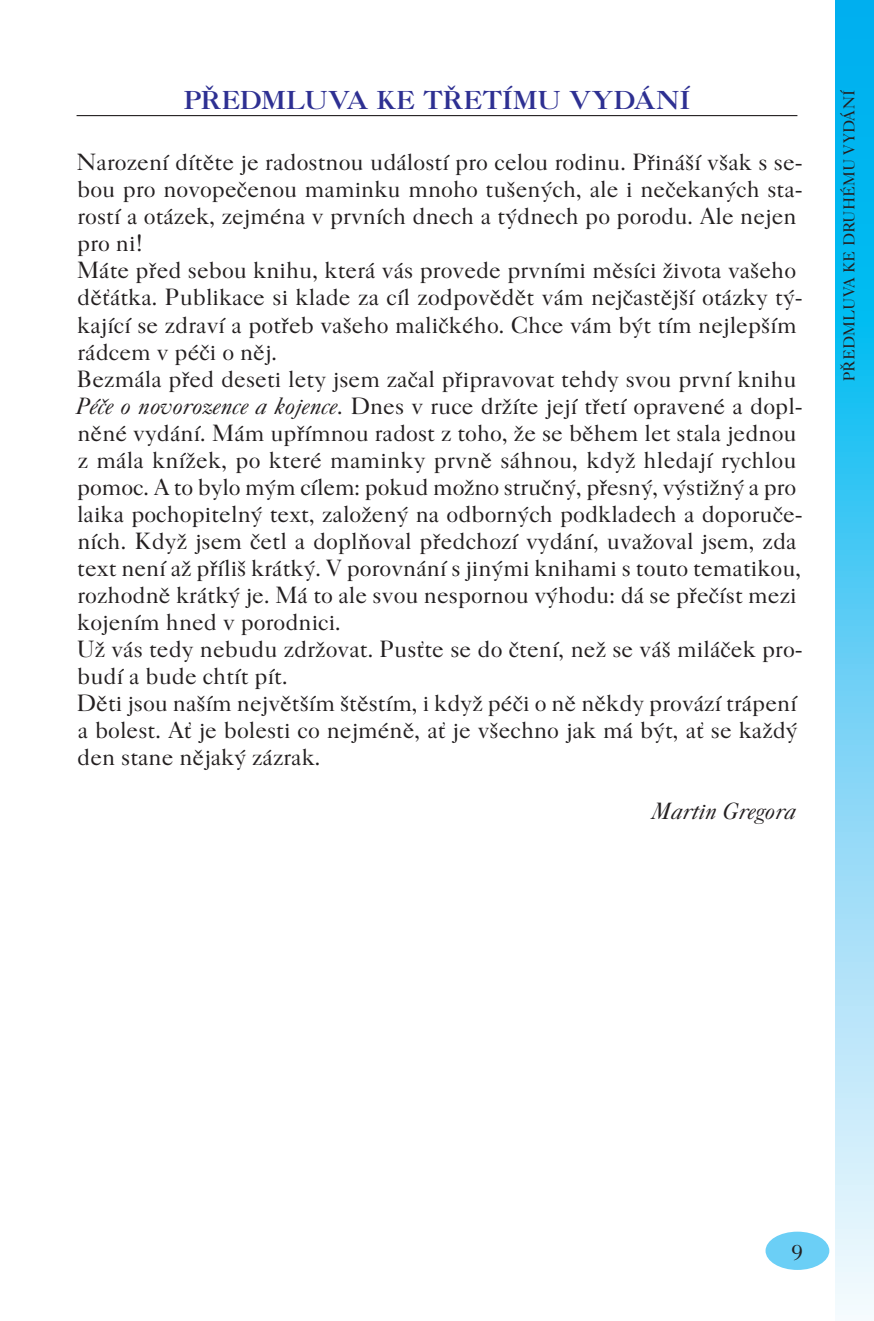
<style>
.page{position:relative;width:874px;height:1321px;background:#fff}
.page>*{position:absolute;margin:0;border:0;box-sizing:border-box;transform-origin:0 0}
.t1{font:700 24.75px "Casablanca";color:#2e3092}
.t2{font:23.62px/27px "Casablanca";color:#231f20}
.t3{font:italic 23.62px "Casablanca";color:#231f20}
.t4{font:22.5px "Casablanca";color:#231f20}
.t5{font:15.75px "Casablanca";color:#231f20}
.s1{font-style:italic}
</style>
<div class="page">
<svg style="left:836px;top:0;width:38px;height:1315px;background:#66d0f5"></svg>
<div style="left:765px;top:1231px;width:64px;height:38px;background:#6bcff6;border-radius:50%"></div>
<hr style="left:77px;top:115px;width:720px;height:1px;background:#231f20">
<p class="t1" style="left:184px;top:90px;width:508px">PŘEDMLUVA KE TŘETÍMU VYDÁNÍ</p>
<p class="t2" style="left:75px;top:151px;width:729px">Narození dítěte je radostnou událostí pro celou rodinu. Přináší však s se&shy;bou pro novopečenou maminku mnoho tušených, ale i nečekaných sta&shy;rostí a otázek, zejména v prvních dnech a týdnech po porodu. Ale nejen pro ni!<br>Máte před sebou knihu, která vás provede prvními měsíci života vašeho děťátka. Publikace si klade za cíl zodpovědět vám nejčastější otázky tý&shy;kající se zdraví a potřeb vašeho maličkého. Chce vám být tím nejlepším rádcem v péči o něj.<br>Bezmála před deseti lety jsem začal připravovat tehdy svou první knihu <span class="s1">Péče o novorozence a kojence</span>. Dnes v ruce držíte její třetí opravené a dopl&shy;něné vydání. Mám upřímnou radost z toho, že se během let stala jednou z mála knížek, po které maminky prvně sáhnou, když hledají rychlou pomoc. A to bylo mým cílem: pokud možno stručný, přesný, výstižný a pro laika pochopitelný text, založený na odborných podkladech a doporuče&shy;ních. Když jsem četl a doplňoval předchozí vydání, uvažoval jsem, zda text není až příliš krátký. V porovnání s jinými knihami s touto tematikou, rozhodně krátký je. Má to ale svou nespornou výhodu: dá se přečíst mezi kojením hned v porodnici.<br>Už vás tedy nebudu zdržovat. Pusťte se do čtení, než se váš miláček pro&shy;budí a bude chtít pít.<br>Děti jsou naším největším štěstím, i když péči o ně někdy provází trápení a bolest. Ať je bolesti co nejméně, ať je všechno jak má být, ať se každý den stane nějaký zázrak.</p>
<p class="t3" style="left:651px;top:802px;width:146px">Martin Gregora</p>
<p class="t5" style="left:843px;top:381px;width:293px;rotate:-90deg">PŘEDMLUVA KE DRUHÉMU VYDÁNÍ</p>
<p class="t4" style="left:791px;top:1243px;width:13px">9</p>
</div>
